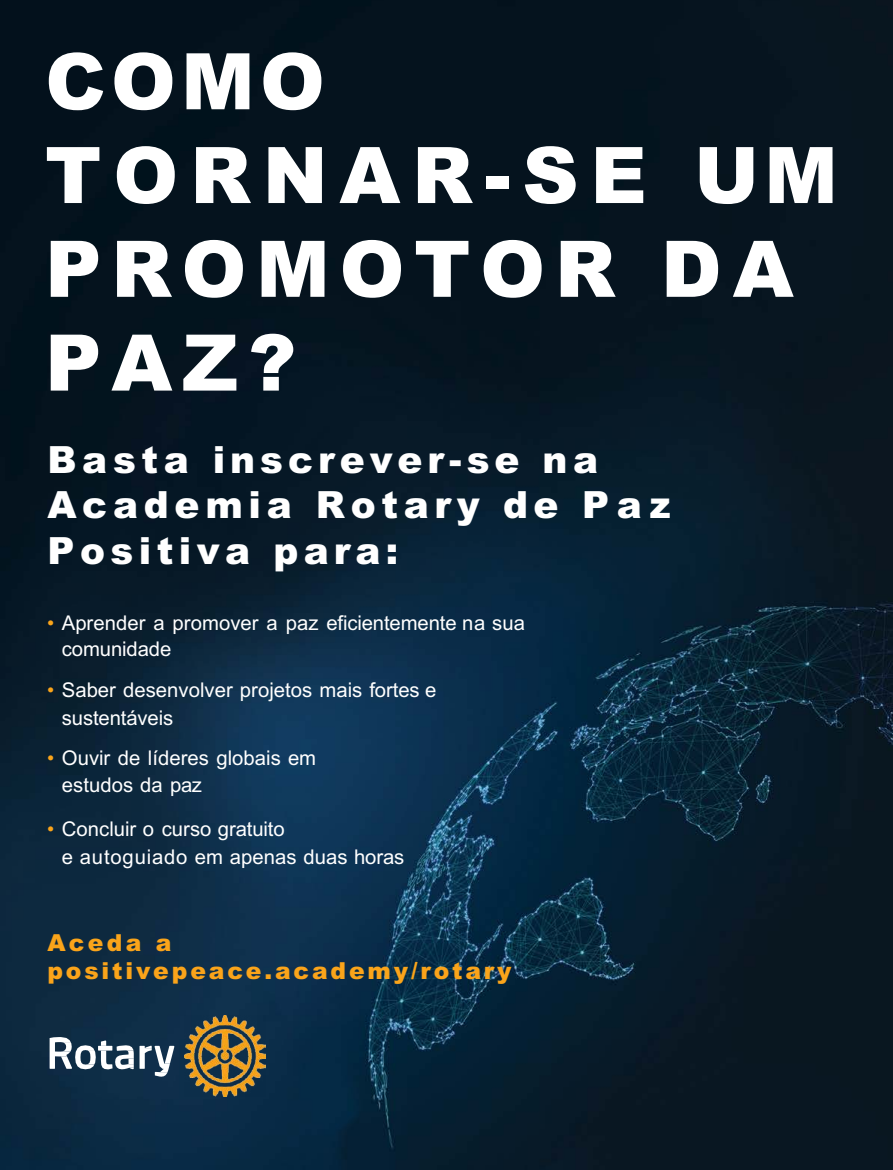
<style>
.page{position:relative;width:893px;height:1170px;background:#fff}
.page>*{position:absolute;margin:0;border:0;box-sizing:border-box;transform-origin:0 0}
.t1{font:900 78.15px/93.8px "Arial";letter-spacing:.125em;color:#fff}
.t2{font:900 37.5px/45.3px "Arial";letter-spacing:.15em;color:#fff}
.t3{font:900 23.4px/28px "Arial";letter-spacing:.125em;color:#faa41a}
.t4{font:20.25px/26.5px "Arial";color:#fff}
.s1{color:#faa41a}
</style>
<div class="page">
<img style="left:0;top:0;width:893px;height:1169px">
<svg style="left:140px;top:1045px;width:34px;height:31px"></svg>
<svg style="left:50px;top:1036px;width:84px;height:33px"></svg>
<img style="left:184px;top:1015px;width:81px;height:81px">
<h1 class="t1" style="left:45px;top:32px;width:794px">COMO<br>TORNAR-SE UM<br>PROMOTOR DA<br>PAZ?</h1>
<h2 class="t2" style="left:47px;top:436px;width:625px">Basta inscrever-se na<br>Academia Rotary de Paz<br>Positiva para:</h2>
<p class="t4" style="left:62px;top:609px;width:465px;text-indent:-15px"><span class="s1">•</span> Aprender a promover a paz eficientemente na sua comunidade</p>
<p class="t4" style="left:62px;top:675px;width:376px;line-height:28px;text-indent:-15px"><span class="s1">•</span> Saber desenvolver projetos mais fortes e sustentáveis</p>
<p class="t4" style="left:62px;top:744px;width:256px;text-indent:-15px"><span class="s1">•</span> Ouvir de líderes globais em estudos da paz</p>
<p class="t4" style="left:62px;top:814px;width:344px;line-height:28px;text-indent:-15px"><span class="s1">•</span> Concluir o curso gratuito<br>e autoguiado em apenas duas horas</p>
<p class="t3" style="left:47px;top:928px;width:466px">Aceda a positivepeace.academy/rotary</p>
</div>
